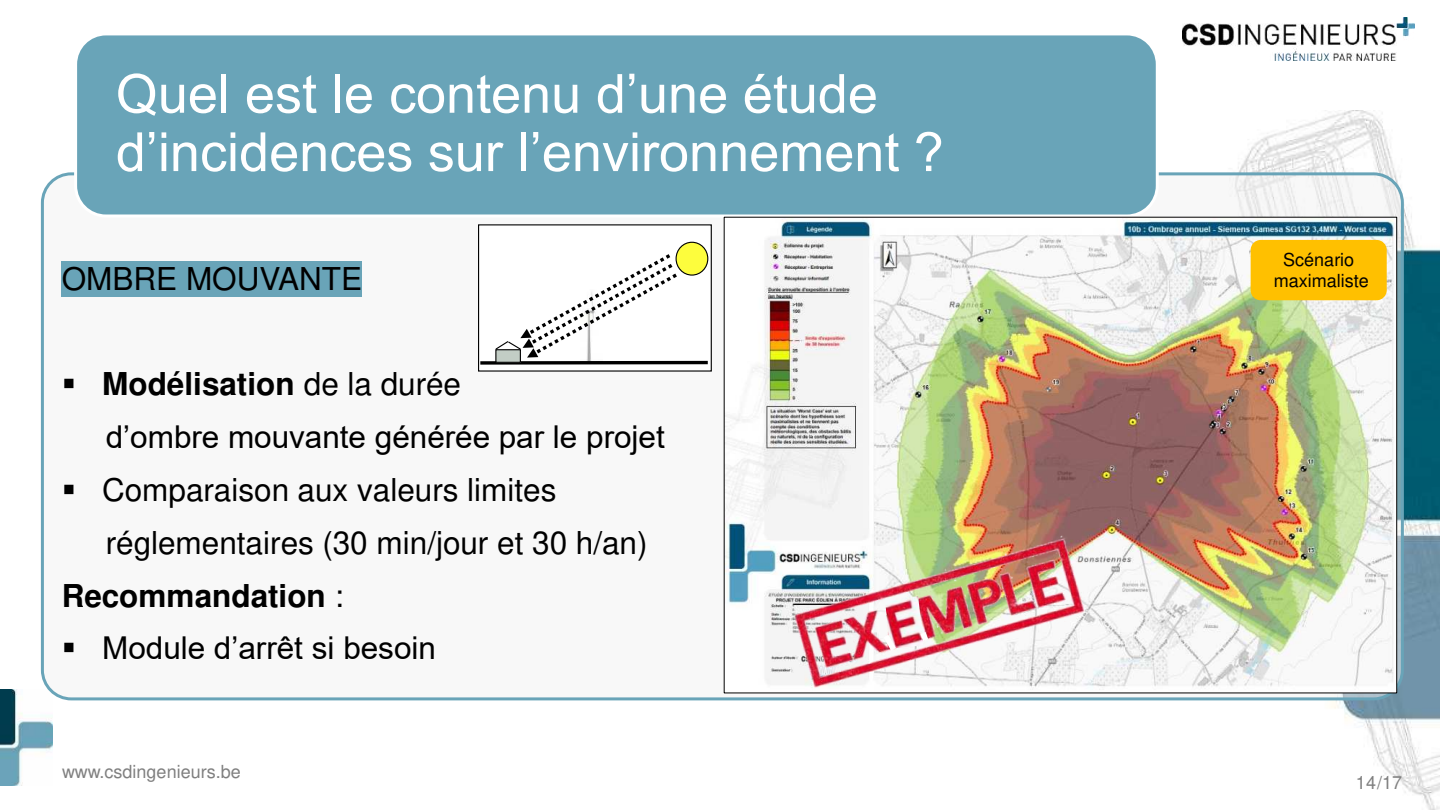
<style>
.page{position:relative;width:1440px;height:810px;background:#fff}
.page>*{position:absolute;margin:0;border:0;box-sizing:border-box;transform-origin:0 0}
.t1{font:54px/58.3px "Arial";color:#fff}
.t2{font:31.5px/52.9px "Arial";color:#000}
.t3{font:700 31.5px "Arial";color:#000}
.t4{font:18px "Arial";color:#7f7f7f}
.t5{font:18px/21.6px "Arial";color:#000;text-align:center}
.s1{font-weight:700}
.s2{font-weight:400}
</style>
<div class="page">
<img style="left:0;top:689px;width:53px;height:97px">
<img style="left:1183px;top:17px;width:231px;height:43px">
<img style="left:1098px;top:111px;width:342px;height:699px">
<div style="left:42px;top:174px;width:1360px;height:525px;background:#f2f2f2;border-radius:29px"></div>
<div style="left:62px;top:262px;width:300px;height:35px;background:#69a4b8"></div>
<div style="left:76px;top:34px;width:1081px;height:182px;background:#69a4b8;border-radius:30px"></div>
<div style="left:74px;top:32px;width:1085px;height:185px;border:3px solid #fff;border-radius:30px"></div>
<div style="left:479px;top:225px;width:232px;height:146px;background:#fff"></div>
<div style="left:478px;top:224px;width:234px;height:148px;border:1px solid #000"></div>
<img style="left:586px;top:358px;width:5px;height:3px">
<svg style="left:480px;top:361px;width:228px;height:4px"></svg>
<div style="left:676px;top:242px;width:32px;height:33px;background:#fdfd3d;border-radius:50%"></div>
<div style="left:675px;top:242px;width:33px;height:34px;border:1px solid #000;border-radius:50%"></div>
<div style="left:496px;top:350px;width:24px;height:12px;background:#c2cdc5"></div>
<div style="left:495px;top:349px;width:26px;height:14px;border:1px solid #000"></div>
<svg style="left:495px;top:254px;width:182px;height:104px"></svg>
<img style="left:726px;top:219px;width:669px;height:472px">
<img style="left:777px;top:493px;width:321px;height:208px">
<img style="left:885px;top:596px;width:38px;height:53px">
<svg style="left:884px;top:635px;width:12px;height:16px"></svg>
<svg style="left:920px;top:632px;width:8px;height:9px"></svg>
<div style="left:1250px;top:240px;width:137px;height:60px;background:#ffc000;border-radius:10px"></div>
<h1 class="t1" style="left:116px;top:64px;width:829px">Quel est le contenu d9une étude d9incidences sur l9environnement ?</h1>
<p class="t2" style="left:62px;top:252px;width:302px">OMBRE MOUVANTE</p>
<p class="t2" style="left:106px;top:358px;width:560px;text-indent:-44px">▪ <span class="s1">Modélisation</span> de la durée<br>d9ombre mouvante générée par le projet</p>
<p class="t2" style="left:62px;top:463px;width:496px">▪ Comparaison aux valeurs limites</p>
<p class="t2" style="left:106px;top:516px;width:543px">réglementaires (30 min/jour et 30 h/an)</p>
<p class="t3" style="left:62px;top:577px;width:283px">Recommandation <span class="s2">:</span></p>
<p class="t2" style="left:62px;top:622px;width:376px">▪ Module d9arrêt si besoin</p>
<p class="t4" style="left:62px;top:761px;width:180px">www.csdingenieurs.be</p>
<p class="t5" style="left:1274px;top:248px;width:97px">Scénario maximaliste</p>
<p class="t4" style="left:1356px;top:772px;width:48px">14/17</p>
</div>
